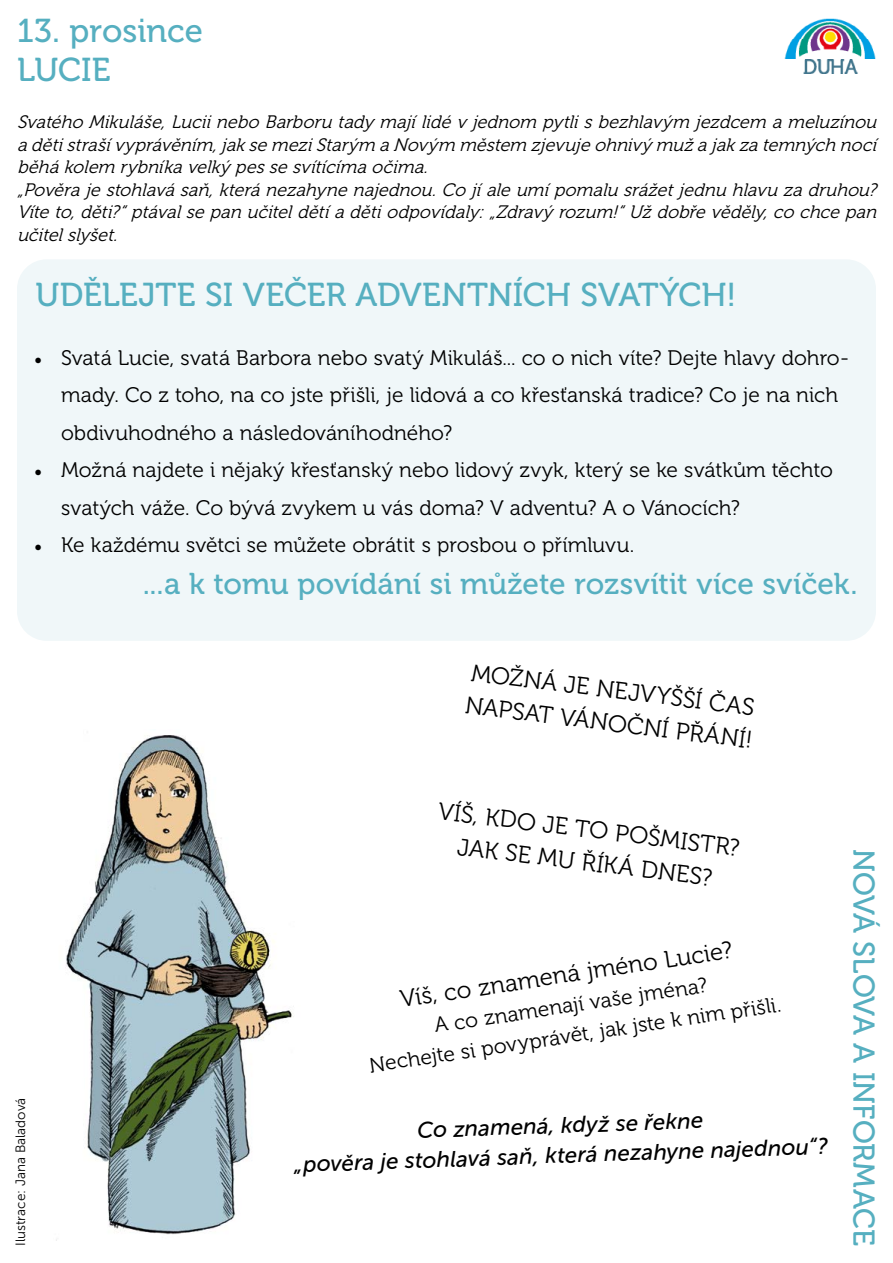
<style>
.page{position:relative;width:893px;height:1263px;background:#fff}
.page>*{position:absolute;margin:0;border:0;box-sizing:border-box;transform-origin:0 0}
.t1{font:33px/39.6px "Museo 500";color:#56afc0}
.t2{font:30px "Museo 500";color:#56afc0}
.t3{font:24px/33px "Museo 300";color:#000;text-align:center}
.t4{font:italic 22.5px/30px "Museo Sans 500";color:#000;text-align:center}
.t5{font:21px/37.5px "Museo 300";color:#000}
.t6{font:italic 18px/22.5px "Museo 300";color:#000}
.t7{font:13.5px "Museo Sans 300";color:#000}
.s1{font-family:"Minion Pro"}
</style>
<div class="page">
<div style="left:17px;top:259px;width:859px;height:382px;background:#f0f7f9;border-radius:30px"></div>
<img style="left:784px;top:19px;width:92px;height:55px">
<img style="left:56px;top:735px;width:236px;height:505px">
<h1 class="t1" style="left:17px;top:11px;width:188px">13. prosince<br>LUCIE</h1>
<p class="t6" style="left:17px;top:111px;width:866px">Svatého Mikuláše,Luciinebo Barboru tady majílidé v j ednom pytlis bezhlavým j ezdcem a meluzínou a dětistrašívyprávěním,jakse meziStarým a Novým městem zj evuj e ohnivý muža jakza temných nocí běhá kolem rybníka velký pesse svítícíma očima.<br>„Pověra je stohlavá saň,která nezahyne najednou.Co jíale umípomalu srážetjednu hlavu za druhou?<br>Víte to,děti?“ptávalse pan učiteldětía dětiodpovídaly:„Zdravý rozum!“Uždobře věděly,co chce pan učitelslyšet.</p>
<h1 class="t1" style="left:36px;top:275px;width:702px">UDĚLEJTE SI VEČER ADVENTNÍCH SVATÝCH!</h1>
<p class="t5" style="left:61px;top:339px;width:789px;text-indent:-27px"><span class="s1">•</span> Svatá Lucie, svatá Barbora nebo svatý Mikuláš... co o nich víte? Dejte hlavy dohro&shy;mady. Co z toho, na co jste přišli, je lidová a co křesťanská tradice? Co je na nich obdivuhodného a následováníhodného?</p>
<p class="t5" style="left:61px;top:452px;width:773px;text-indent:-27px"><span class="s1">•</span> Možná najdete i nějaký křesťanský nebo lidový zvyk, který se ke svátkům těchto svatých váže. Co bývá zvykem u vás doma? V adventu? A o Vánocích?</p>
<p class="t5" style="left:34px;top:527px;width:602px"><span class="s1">•</span> Ke každému světci se můžete obrátit s prosbou o přímluvu.</p>
<h2 class="t2" style="left:143px;top:567px;width:716px">...a k tomu povídání si můžete rozsvítit více svíček.</h2>
<p class="t7" style="left:13px;top:1246px;width:150px;rotate:-90deg">Ilustrace: Jana Baladová</p>
<p class="t3" style="left:471px;top:656px;width:291px;text-align:left;rotate:7deg">MOŽNÁ JE NEJVYŠŠÍ ČAS<br>NAPSAT VÁNOČNÍ PŘÁNÍ!</p>
<p class="t3" style="left:440px;top:795px;width:305px;rotate:7deg">VÍŠ, KDO JE TO POŠMISTR?<br>JAK SE MU ŘÍKÁ DNES?</p>
<p class="t3" style="left:398px;top:985px;width:337px;rotate:-9deg">Víš, co znamená jméno Lucie?</p>
<p class="t5" style="left:363px;top:1019px;width:417px;line-height:30px;text-align:center;rotate:-8deg">A co znamenají vaše jména?<br>Nechejte si povyprávět, jak jste k nim přišli.</p>
<p class="t4" style="left:293px;top:1119px;width:536px;rotate:-2deg">Co znamená, když se řekne<br>„pověra je stohlavá saň, která nezahyne najednou“?</p>
<h2 class="t2" style="left:880px;top:849px;width:398px;rotate:90deg">NOVÁ SLOVA A INFORMACE</h2>
</div>
